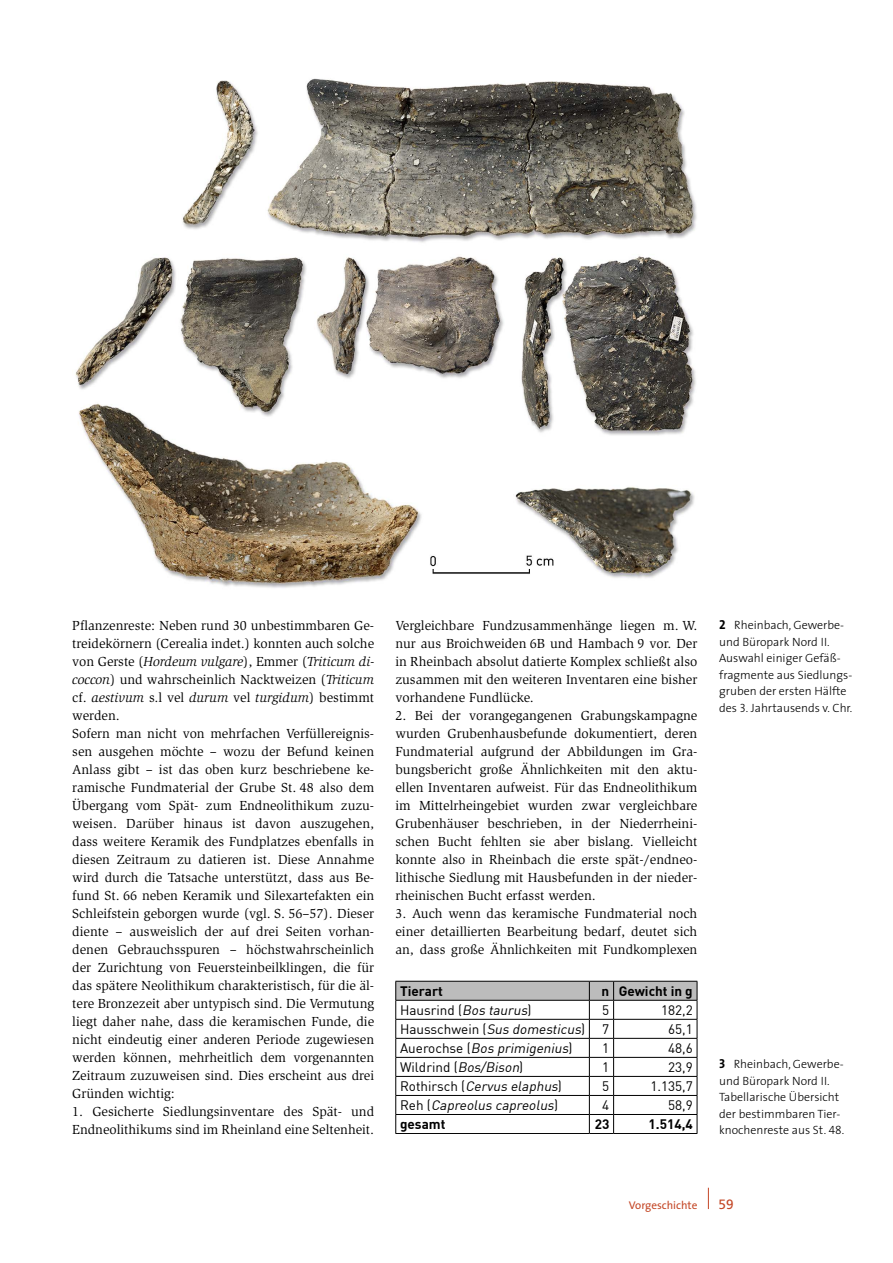
<style>
.page{position:relative;width:893px;height:1263px;background:#fff}
.page>*{position:absolute;margin:0;border:0;box-sizing:border-box;transform-origin:0 0}
.FLIESS_SLIMBACH_9_PT{font:13.5px/18px "Slimbach";color:#000;text-align:justify}
.t1{font:13.5px "DIN";color:#000}
.t2{font:italic 13.5px "DIN";color:#000}
.t3{font:700 13.5px "DIN";color:#000}
.t4{font:13.5px "Frutiger CE";color:#c44726}
.BILDUNTERSCHRIFT{font:300 12px/16.5px "The Sans";color:#000}
.t5{font:11.25px "The Sans";color:#c44726}
.s1{font-style:italic}
.s2{font-style:normal}
.s3{font-family:"The Sans Bold Caps";font-weight:400;font-size:13.05px}
.s4{font-family:"The Sans Light Caps";font-weight:400}
</style>
<div class="page">
<svg style="left:708px;top:1188px;width:1px;height:21px"></svg>
<img style="left:75px;top:78px;width:622px;height:510px">
<svg style="left:395px;top:981px;width:303px;height:153px"></svg>
<hr style="left:614px;top:1133px;width:83px;height:1px;background:#000">
<p class="FLIESS_SLIMBACH_9_PT" style="left:72px;top:617px;width:303px">Pflanzenreste: Neben rund 30 unbestimmbaren Ge&shy;treidekörnern (Cerealia indet.) konnten auch solche von Gerste (<span class="s1">Hordeum vulgare</span>), Emmer (<span class="s1">Triticum di&shy;coccon</span>) und wahrscheinlich Nacktweizen (<span class="s1">Triticum </span>cf. <span class="s1">aestivum</span> s.l vel <span class="s1">durum</span> vel <span class="s1">turgidum</span>) bestimmt werden.</p>
<p class="FLIESS_SLIMBACH_9_PT" style="left:72px;top:725px;width:303px">Sofern man nicht von mehrfachen Verfüllereignis&shy;sen ausgehen möchte – wozu der Befund keinen Anlass gibt – ist das oben kurz beschriebene ke&shy;ramische Fundmaterial der Grube St. 48 also dem Übergang vom Spät- zum Endneolithikum zuzu&shy;weisen. Darüber hinaus ist davon auszugehen, dass weitere Keramik des Fundplatzes ebenfalls in diesen Zeitraum zu datieren ist. Diese Annahme wird durch die Tatsache unterstützt, dass aus Be&shy;fund St. 66 neben Keramik und Silexartefakten ein Schleifstein geborgen wurde (vgl. S. 56–57). Dieser diente – ausweislich der auf drei Seiten vorhan&shy;denen Gebrauchsspuren – höchstwahrscheinlich der Zurichtung von Feuersteinbeilklingen, die für das spätere Neolithikum charakteristisch, für die äl&shy;tere Bronzezeit aber untypisch sind. Die Vermutung liegt daher nahe, dass die keramischen Funde, die nicht eindeutig einer anderen Periode zugewiesen werden können, mehrheitlich dem vorgenannten Zeitraum zuzuweisen sind. Dies erscheint aus drei Gründen wichtig:</p>
<p class="FLIESS_SLIMBACH_9_PT" style="left:72px;top:1103px;width:303px">1. Gesicherte Siedlungsinventare des Spät- und<br>Endneolithikums sind im Rheinland eine Seltenheit.</p>
<p class="FLIESS_SLIMBACH_9_PT" style="left:395px;top:617px;width:303px">Vergleichbare Fundzusammenhänge liegen m. W. nur aus Broichweiden 6B und Hambach 9 vor. Der in Rheinbach absolut datierte Komplex schließt also zusammen mit den weiteren Inventaren eine bisher vorhandene Fundlücke.</p>
<p class="FLIESS_SLIMBACH_9_PT" style="left:395px;top:707px;width:303px">2. Bei der vorangegangenen Grabungskampagne wurden Grubenhausbefunde dokumentiert, deren Fundmaterial aufgrund der Abbildungen im Gra&shy;bungsbericht große Ähnlichkeiten mit den aktu&shy;ellen Inventaren aufweist. Für das Endneolithikum im Mittelrheingebiet wurden zwar vergleichbare Grubenhäuser beschrieben, in der Niederrheini&shy;schen Bucht fehlten sie aber bislang. Vielleicht konnte also in Rheinbach die erste spät-/endneo&shy;lithische Siedlung mit Hausbefunden in der nieder&shy;rheinischen Bucht erfasst werden.</p>
<p class="FLIESS_SLIMBACH_9_PT" style="left:395px;top:905px;width:303px">3. Auch wenn das keramische Fundmaterial noch einer detaillierten Bearbeitung bedarf, deutet sich an, dass große Ähnlichkeiten mit Fundkomplexen</p>
<p class="t3" style="left:400px;top:982px;width:44px">Tierart</p>
<p class="t3" style="left:602px;top:982px;width:93px">n Gewicht in g</p>
<p class="t1" style="left:400px;top:1002px;width:133px">Hausrind (<span class="s1">Bos taurus</span>)</p>
<p class="t1" style="left:602px;top:1002px;width:9px">5</p>
<p class="t1" style="left:661px;top:1002px;width:33px">182,2</p>
<p class="t1" style="left:400px;top:1021px;width:187px">H a u ss c hwe i n ( <span class="s1">Sus domesticus</span>)</p>
<p class="t1" style="left:602px;top:1021px;width:9px">7</p>
<p class="t1" style="left:668px;top:1021px;width:26px">65,1</p>
<p class="t2" style="left:400px;top:1040px;width:174px"><span class="s2">A u e ro c h s e (</span> Bos primigenius<span class="s2">)</span></p>
<p class="t1" style="left:602px;top:1040px;width:9px">1</p>
<p class="t1" style="left:668px;top:1040px;width:26px">48,6</p>
<p class="t1" style="left:400px;top:1059px;width:125px">W i ld ri n d ( <span class="s1">Bos/Bison</span>)</p>
<p class="t1" style="left:602px;top:1059px;width:9px">1</p>
<p class="t1" style="left:668px;top:1059px;width:26px">23,9</p>
<p class="t2" style="left:400px;top:1078px;width:163px"><span class="s2">R o t h i rs c h (</span> Cervus elaphus<span class="s2">)</span></p>
<p class="t1" style="left:602px;top:1078px;width:9px">5</p>
<p class="t1" style="left:650px;top:1078px;width:44px">1.135,7</p>
<p class="t2" style="left:400px;top:1097px;width:159px"><span class="s2">R e h (</span> Capreolus capreolus<span class="s2">)</span></p>
<p class="t1" style="left:602px;top:1097px;width:9px">4</p>
<p class="t1" style="left:668px;top:1097px;width:26px">58,9</p>
<p class="t3" style="left:400px;top:1115px;width:47px">gesamt</p>
<p class="t3" style="left:595px;top:1115px;width:16px">23</p>
<p class="t3" style="left:648px;top:1115px;width:46px">1.514,4</p>
<p class="BILDUNTERSCHRIFT" style="left:719px;top:616px;width:135px"><span class="s3">2</span> Rheinbach, Gewerbe&shy;und Büropark Nord II.<br>Auswahl einiger Gefäß&shy;fragmente aus Siedlungs&shy;gruben der ersten Hälfte des <span class="s4">3</span>. Jahrtausends v. Chr.</p>
<p class="BILDUNTERSCHRIFT" style="left:719px;top:1055px;width:126px"><span class="s3">3</span> Rheinbach, Gewerbe&shy;und Büropark Nord II.<br>Tabellarische Übersicht der bestimmbaren Tier&shy;knochenreste aus St. <span class="s4">48</span>.</p>
<p class="t5" style="left:629px;top:1196px;width:70px">Vorgeschichte</p>
<p class="t4" style="left:719px;top:1196px;width:17px">59</p>
</div>
